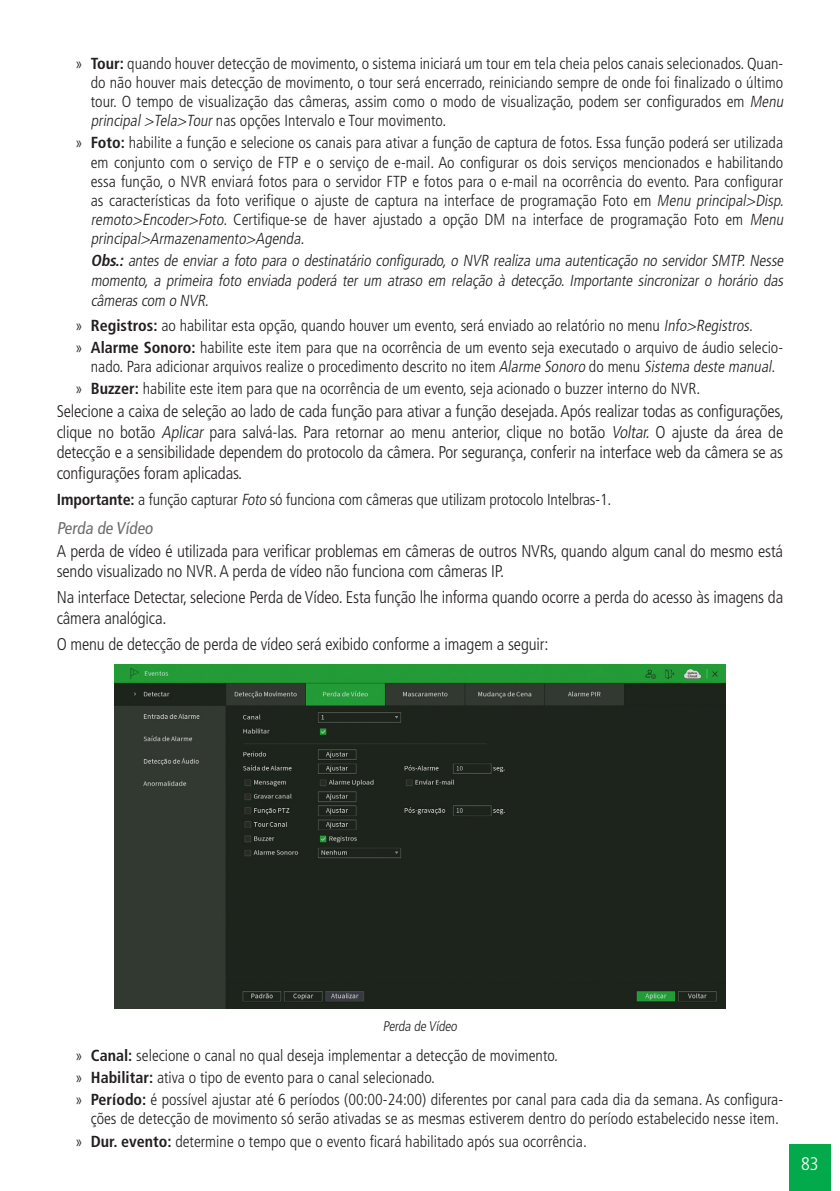
<style>
.page{position:relative;width:840px;height:1191px;background:#fff}
.page>*{position:absolute;margin:0;border:0;box-sizing:border-box;transform-origin:0 0}
.t1{font:300 condensed 18.2px "Frutiger LT Std";color:#fff}
._0__Corpo_de_texto{font:300 condensed 17px/20.4px "Frutiger LT Std";letter-spacing:-.01em;color:#231f20}
._4__Titulo_4{font:condensed 17px "Frutiger LT Std";color:#6c6d70}
._0__Corpo_de_texto-2{font:300 condensed 16px/19.2px "Frutiger LT Std";color:#231f20}
._0__Corpo_de_texto-3{font:italic 300 condensed 16px/19.8px "Frutiger LT Std";color:#231f20;text-align:justify}
._7__Legenda{font:300 condensed 14px "Frutiger LT Std";color:#231f20}
.s1{font-weight:700}
.s2{font-style:italic}
</style>
<div class="page">
<div style="left:788px;top:1144px;width:42px;height:47px;background:#03aa4b"></div>
<img style="left:114px;top:664px;width:611px;height:344px">
<p class="_0__Corpo_de_texto-2" style="left:91px;top:54px;width:696px;text-indent:-16px">» <span class="s1">Tour:</span> quando houver detecção de movimento, o sistema iniciará um tour em tela cheia pelos canais selecionados. Quan&shy;do não houver mais detecção de movimento, o tour será encerrado, reiniciando sempre de onde foi finalizado o último tour. O tempo de visualização das câmeras, assim como o modo de visualização, podem ser configurados em <span class="s2">Menu principal&gt;Tela&gt;Tour</span>nas opções Intervalo e Tour movimento.</p>
<p class="_0__Corpo_de_texto-2" style="left:91px;top:133px;width:697px;text-indent:-16px">» <span class="s1">Foto:</span> habilite a função e selecione os canais para ativar a função de captura de fotos. Essa função poderá ser utilizada em conjunto com o serviço de FTP e o serviço de e-mail. Ao configurar os dois serviços mencionados e habilitando essa função, o NVR enviará fotos para o servidor FTP e fotos para o e-mail na ocorrência do evento. Para configurar as características da foto verifique o ajuste de captura na interface de programação Foto em <span class="s2">Menu principal&gt;Disp. remoto&gt;Encoder&gt;Foto</span>. Certifique-se de haver ajustado a opção DM na interface de programação Foto em <span class="s2">Menu principal&gt;Armazenamento&gt;Agenda.</span></p>
<p class="_0__Corpo_de_texto-3" style="left:91px;top:251px;width:696px"><span class="s1">Obs.:</span> antes de enviar a foto para o destinatário configurado, o NVR realiza uma autenticação no servidor SMTP. Nesse momento, a primeira foto enviada poderá ter um atraso em relação à detecção. Importante sincronizar o horário das câmerascom o NVR.</p>
<p class="_0__Corpo_de_texto-2" style="left:75px;top:316px;width:679px">» <span class="s1">Registros:</span> ao habilitar esta opção, quando houver um evento, será enviado ao relatório no menu <span class="s2">Info&gt;Registros</span>.</p>
<p class="_0__Corpo_de_texto-2" style="left:75px;top:338px;width:709px;text-align:center">» <span class="s1">Alarme Sonoro:</span> habilite este item para que na ocorrência de um evento seja executado o arquivo de áudio selecio&shy;nado. Para adicionar arquivos realize o procedimento descrito no item <span class="s2">Alarme Sonoro</span> do menu <span class="s2">Sistema deste manual</span>.</p>
<p class="_0__Corpo_de_texto-2" style="left:75px;top:379px;width:626px">» <span class="s1">Buzzer:</span> habilite este item para que na ocorrência de um evento, seja acionado o buzzer interno do NVR.</p>
<p class="_0__Corpo_de_texto" style="left:57px;top:402px;width:728px;text-align:justify">Selecione a caixa de seleção ao lado de cada função para ativar a função desejada. Após realizar todas as configurações, clique no botão <span class="s2">Aplicar</span> para salvá-las. Para retornar ao menu anterior, clique no botão <span class="s2">Voltar.</span> O ajuste da área de detecção e a sensibilidade dependem do protocolo da câmera. Por segurança, conferir na interface web da câmera se as configurações foram aplicadas.</p>
<p class="_0__Corpo_de_texto-2" style="left:57px;top:490px;width:556px"><span class="s1">Importante:</span> a função capturar <span class="s2">Foto</span> só funciona com câmeras que utilizam protocolo Intelbras-1.</p>
<p class="_4__Titulo_4" style="left:57px;top:518px;width:100px">Perda de Vídeo</p>
<p class="_0__Corpo_de_texto" style="left:57px;top:541px;width:727px">A perda de vídeo é utilizada para verificar problemas em câmeras de outros NVRs, quando algum canal do mesmo está sendo visualizado no NVR. A perda de vídeo não funciona com câmeras IP.</p>
<p class="_0__Corpo_de_texto" style="left:57px;top:587px;width:727px">Na interface Detectar, selecione Perda de Vídeo. Esta função lhe informa quando ocorre a perda do acesso às imagens da câmera analógica.</p>
<p class="_0__Corpo_de_texto" style="left:57px;top:634px;width:493px">O menu de detecção de perda de vídeo será exibido conforme a imagem a seguir:</p>
<p class="_7__Legenda" style="left:382px;top:1017px;width:78px">Perda de Vídeo</p>
<p class="_0__Corpo_de_texto-2" style="left:75px;top:1046px;width:484px">» <span class="s1">Canal:</span> selecione o canal no qual deseja implementar a detecção de movimento.</p>
<p class="_0__Corpo_de_texto-2" style="left:75px;top:1068px;width:361px">» <span class="s1">Habilitar:</span> ativa o tipo de evento para o canal selecionado.</p>
<p class="_0__Corpo_de_texto-2" style="left:75px;top:1090px;width:709px;text-align:right">» <span class="s1">Período:</span> é possível ajustar até 6 períodos (00:00-24:00) diferentes por canal para cada dia da semana. As configura&shy;ções de detecção de movimento só serão ativadas se as mesmas estiverem dentro do período estabelecido nesse item.</p>
<p class="_0__Corpo_de_texto-2" style="left:75px;top:1131px;width:513px">» <span class="s1">Dur. evento:</span> determine o tempo que o evento ficará habilitado após sua ocorrência.</p>
<p class="t1" style="left:800px;top:1153px;width:19px">83</p>
</div>
